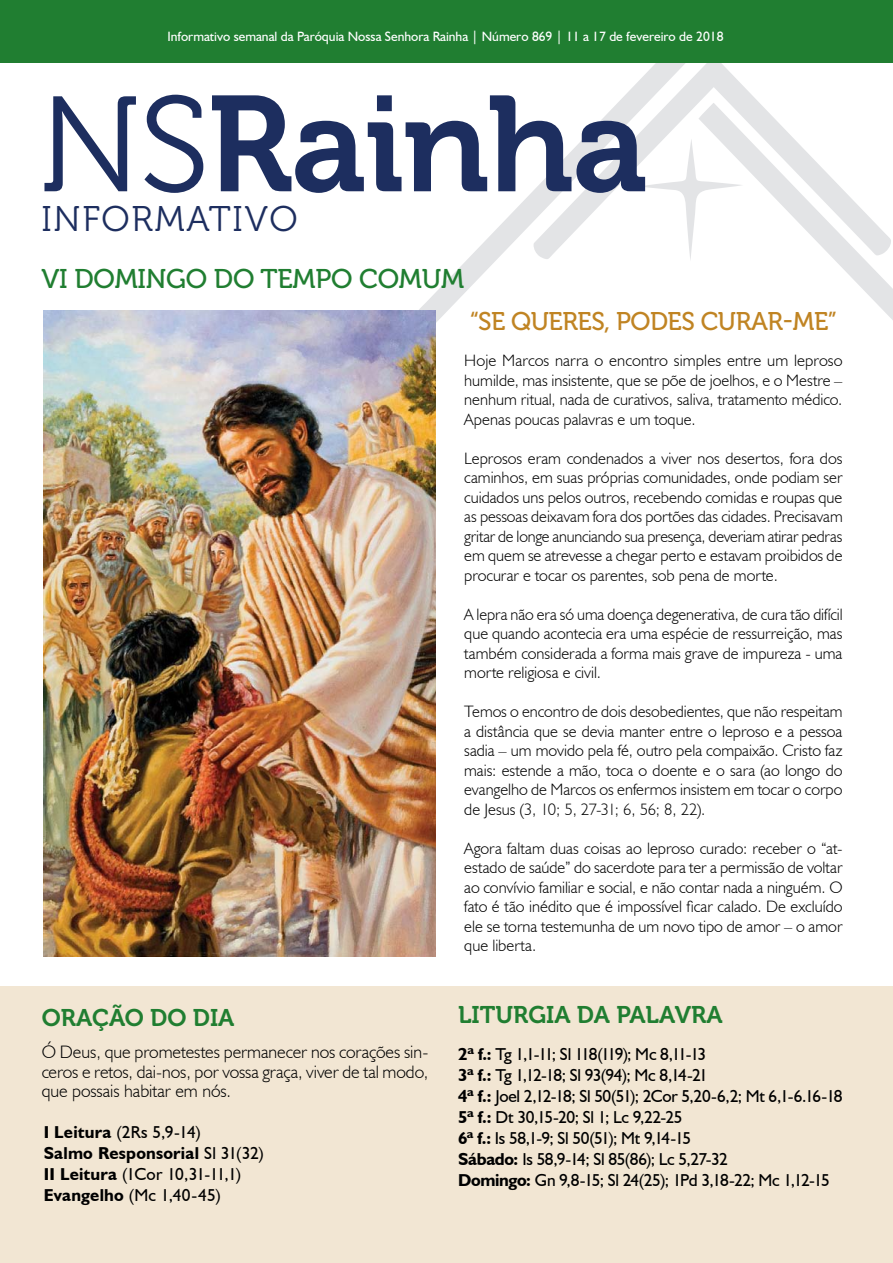
<style>
.page{position:relative;width:893px;height:1263px;background:#fff}
.page>*{position:absolute;margin:0;border:0;box-sizing:border-box;transform-origin:0 0}
.t1{font:135.15px "Museo 700";letter-spacing:-.015em;color:#1d2e5f}
.t2{font:35.55px "Museo 300";letter-spacing:.05em;color:#1d2e5f}
.t3{font:27px "Museo 500";letter-spacing:-.01em;color:#207e31}
.t4{font:25.5px "Museo 500";letter-spacing:-.02em;color:#c08423}
.t5{font:24px "Museo 700";color:#207e31}
.t6{font:300 18px/19.5px "Humanist 521 BT";letter-spacing:-.005em;color:#000;text-align:justify}
.t7{font:17.25px/21px "Humanist 521 BT";letter-spacing:-.025em;color:#000}
.t8{font:17.25px/21px "Humanist 521 BT";letter-spacing:.005em;color:#000}
.t9{font:300 16.5px/19.5px "Humanist 521 BT";color:#000;text-align:justify}
.t10{font:13.5px "Humanist 521 BT";color:#fff}
.s1{font-family:"Museo 300"}
.s2{font-weight:700}
</style>
<div class="page">
<div style="left:1px;top:986px;width:892px;height:277px;background:#f2e6d3"></div>
<svg style="left:706px;top:63px;width:53px;height:40px;fill:#e3e4e6"></svg>
<svg style="left:706px;top:103px;width:187px;height:217px"></svg>
<svg style="left:417px;top:63px;width:289px;height:260px"></svg>
<div style="left:0;top:0;width:893px;height:63px;background:#207e31"></div>
<img style="left:44px;top:311px;width:392px;height:645px">
<p class="t10" style="left:167px;top:28px;width:558px">Informativo semanal da Paróquia Nossa Senhora Rainha | Número 869 | 11 a 17 de fevereiro de 2018</p>
<h1 class="t1" style="left:39px;top:69px;width:610px"><span class="s1">NS</span>Rainha</h1>
<h2 class="t2" style="left:41px;top:200px;width:258px">INFORMATIVO</h2>
<h3 class="t3" style="left:41px;top:264px;width:424px">VI DOMINGO DO TEMPO COMUM</h3>
<h3 class="t4" style="left:470px;top:307px;width:369px">“SE QUERES, PODES CURAR-ME”</h3>
<h3 class="t5" style="left:42px;top:1004px;width:194px">ORAÇÃO DO DIA</h3>
<p class="t6" style="left:42px;top:1042px;width:388px">Ó Deus, que prometestes permanecer nos corações sin&shy;ceros e retos, dai-nos, por vossa graça, viver de tal modo, que possais habitar em nós.</p>
<p class="t8" style="left:44px;top:1121px;width:222px"><span class="s2">I Leitura</span> (2Rs 5,9-14)<br><span class="s2">Salmo Responsorial</span> Sl 31(32)<br><span class="s2">II Leitura</span> (1Cor 10,31-11,1)<br><span class="s2">Evangelho</span> (Mc 1,40-45)</p>
<p class="t9" style="left:464px;top:350px;width:380px">Hoje Marcos narra o encontro simples entre um leproso humilde, mas insistente, que se põe de joelhos, e o Mestre – nenhum ritual, nada de curativos, saliva, tratamento médico.<br>Apenas poucas palavras e um toque.</p>
<p class="t9" style="left:464px;top:448px;width:380px">Leprosos eram condenados a viver nos desertos, fora dos caminhos, em suas próprias comunidades, onde podiam ser cuidados uns pelos outros, recebendo comidas e roupas que as pessoas deixavam fora dos portões das cidades. Precisavam gritar de longe anunciando sua presença, deveriam atirar pedras em quem se atrevesse a chegar perto e estavam proibidos de procurar e tocar os parentes, sob pena de morte.</p>
<p class="t9" style="left:464px;top:604px;width:380px">A lepra não era só uma doença degenerativa, de cura tão difícil que quando acontecia era uma espécie de ressurreição, mas também considerada a forma mais grave de impureza - uma morte religiosa e civil.</p>
<p class="t9" style="left:464px;top:701px;width:380px">Temos o encontro de dois desobedientes, que não respeitam a distância que se devia manter entre o leproso e a pessoa sadia – um movido pela fé, outro pela compaixão. Cristo faz mais: estende a mão, toca o doente e o sara (ao longo do evangelho de Marcos os enfermos insistem em tocar o corpo de Jesus (3, 10; 5, 27-31; 6, 56; 8, 22).</p>
<p class="t9" style="left:464px;top:838px;width:380px">Agora faltam duas coisas ao leproso curado: receber o “at&shy;estado de saúde” do sacerdote para ter a permissão de voltar ao convívio familiar e social, e não contar nada a ninguém. O fato é tão inédito que é impossível ficar calado. De excluído ele se torna testemunha de um novo tipo de amor – o amor que liberta.</p>
<h3 class="t5" style="left:458px;top:1001px;width:266px">LITURGIA DA PALAVRA</h3>
<p class="t7" style="left:458px;top:1043px;width:386px"><span class="s2">2ª f.:</span> Tg 1,1-11; Sl 118(119); Mc 8,11-13<br><span class="s2">3ª f.:</span> Tg 1,12-18; Sl 93(94); Mc 8,14-21<br><span class="s2">4ª f.:</span> Joel 2,12-18; Sl 50(51); 2Cor 5,20-6,2; Mt 6,1-6.16-18<br><span class="s2">5ª f.:</span> Dt 30,15-20; Sl 1; Lc 9,22-25<br><span class="s2">6ª f.:</span> Is 58,1-9; Sl 50(51); Mt 9,14-15<br><span class="s2">Sábado:</span> Is 58,9-14; Sl 85(86); Lc 5,27-32<br><span class="s2">Domingo:</span> Gn 9,8-15; Sl 24(25); 1Pd 3,18-22; Mc 1,12-15</p>
</div>
